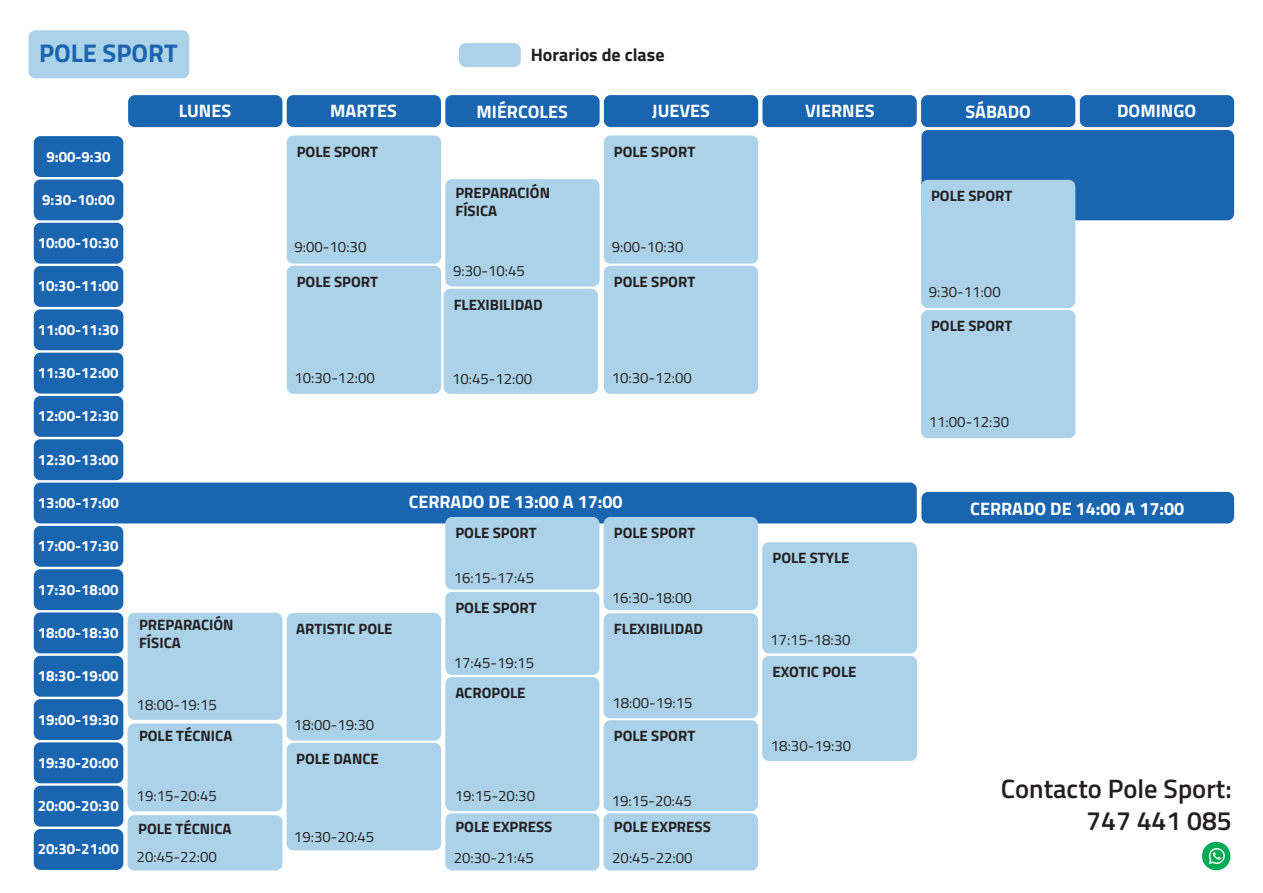
<style>
.page{position:relative;width:1263px;height:893px;background:#fff}
.page>*{position:absolute;margin:0;border:0;box-sizing:border-box;transform-origin:0 0}
.t1{font:600 26.55px/31.8px "Titillium Web";color:#231f20;text-align:right}
.t2{font:700 25.5px "Titillium Web";color:#1a65b0}
.t3{font:700 18px "Titillium Web";color:#fff}
.t4{font:700 18px "Titillium Web";color:#231f20}
.t5{font:15px "Titillium Web";color:#231f20}
.t6{font:700 15px/18px "Titillium Web";color:#231f20}
.t7{font:700 15px "Titillium Web";color:#fff}
</style>
<div class="page">
<div style="left:34px;top:483px;width:883px;height:40px;background:#1a65b0;border-radius:7px"></div>
<div style="left:921px;top:492px;width:313px;height:31px;background:#1a65b0;border-radius:7px"></div>
<div style="left:128px;top:95px;width:154px;height:32px;background:#1a65b0;border-radius:7px"></div>
<div style="left:287px;top:95px;width:154px;height:32px;background:#1a65b0;border-radius:7px"></div>
<div style="left:445px;top:95px;width:155px;height:32px;background:#1a65b0;border-radius:7px"></div>
<div style="left:604px;top:95px;width:154px;height:32px;background:#1a65b0;border-radius:7px"></div>
<div style="left:762px;top:95px;width:155px;height:32px;background:#1a65b0;border-radius:7px"></div>
<div style="left:921px;top:95px;width:154px;height:32px;background:#1a65b0;border-radius:7px"></div>
<div style="left:1080px;top:95px;width:154px;height:32px;background:#1a65b0;border-radius:7px"></div>
<div style="left:921px;top:130px;width:313px;height:90px;background:#1a65b0;border-radius:7px"></div>
<div style="left:29px;top:30px;width:160px;height:48px;background:#abd2e8;border-radius:7px"></div>
<div style="left:459px;top:43px;width:62px;height:24px;background:#abd2e8;border-radius:7px"></div>
<div style="left:34px;top:136px;width:89px;height:41px;background:#1a65b0;border-radius:7px"></div>
<div style="left:34px;top:179px;width:89px;height:41px;background:#1a65b0;border-radius:7px"></div>
<div style="left:34px;top:223px;width:89px;height:41px;background:#1a65b0;border-radius:7px"></div>
<div style="left:34px;top:266px;width:89px;height:41px;background:#1a65b0;border-radius:7px"></div>
<div style="left:34px;top:309px;width:89px;height:41px;background:#1a65b0;border-radius:7px"></div>
<div style="left:34px;top:353px;width:89px;height:41px;background:#1a65b0;border-radius:7px"></div>
<div style="left:34px;top:396px;width:89px;height:41px;background:#1a65b0;border-radius:7px"></div>
<div style="left:34px;top:439px;width:89px;height:41px;background:#1a65b0;border-radius:7px"></div>
<div style="left:34px;top:526px;width:89px;height:41px;background:#1a65b0;border-radius:7px"></div>
<div style="left:34px;top:569px;width:89px;height:41px;background:#1a65b0;border-radius:7px"></div>
<div style="left:34px;top:612px;width:89px;height:41px;background:#1a65b0;border-radius:7px"></div>
<div style="left:34px;top:656px;width:89px;height:41px;background:#1a65b0;border-radius:7px"></div>
<div style="left:34px;top:699px;width:89px;height:41px;background:#1a65b0;border-radius:7px"></div>
<div style="left:34px;top:742px;width:89px;height:41px;background:#1a65b0;border-radius:7px"></div>
<div style="left:34px;top:786px;width:89px;height:41px;background:#1a65b0;border-radius:7px"></div>
<div style="left:34px;top:829px;width:89px;height:41px;background:#1a65b0;border-radius:7px"></div>
<div style="left:128px;top:723px;width:154px;height:88px;background:#abd2e8;border-radius:7px"></div>
<div style="left:128px;top:815px;width:154px;height:55px;background:#abd2e8;border-radius:7px"></div>
<div style="left:128px;top:613px;width:154px;height:107px;background:#abd2e8;border-radius:7px"></div>
<div style="left:287px;top:136px;width:154px;height:128px;background:#abd2e8;border-radius:7px"></div>
<div style="left:604px;top:136px;width:154px;height:128px;background:#abd2e8;border-radius:7px"></div>
<div style="left:287px;top:266px;width:154px;height:128px;background:#abd2e8;border-radius:7px"></div>
<div style="left:604px;top:266px;width:154px;height:128px;background:#abd2e8;border-radius:7px"></div>
<div style="left:921px;top:180px;width:154px;height:128px;background:#abd2e8;border-radius:7px"></div>
<div style="left:921px;top:310px;width:154px;height:128px;background:#abd2e8;border-radius:7px"></div>
<div style="left:604px;top:517px;width:154px;height:93px;background:#abd2e8;border-radius:7px"></div>
<div style="left:604px;top:720px;width:154px;height:91px;background:#abd2e8;border-radius:7px"></div>
<div style="left:445px;top:179px;width:155px;height:107px;background:#abd2e8;border-radius:7px"></div>
<div style="left:444px;top:289px;width:154px;height:105px;background:#abd2e8;border-radius:7px"></div>
<div style="left:604px;top:613px;width:154px;height:105px;background:#abd2e8;border-radius:7px"></div>
<div style="left:762px;top:542px;width:155px;height:111px;background:#abd2e8;border-radius:7px"></div>
<div style="left:762px;top:656px;width:155px;height:105px;background:#abd2e8;border-radius:7px"></div>
<div style="left:445px;top:517px;width:154px;height:73px;background:#abd2e8;border-radius:7px"></div>
<div style="left:445px;top:592px;width:154px;height:83px;background:#abd2e8;border-radius:7px"></div>
<div style="left:445px;top:677px;width:154px;height:134px;background:#abd2e8;border-radius:7px"></div>
<div style="left:287px;top:613px;width:154px;height:127px;background:#abd2e8;border-radius:7px"></div>
<div style="left:287px;top:743px;width:154px;height:107px;background:#abd2e8;border-radius:7px"></div>
<div style="left:445px;top:813px;width:154px;height:57px;background:#abd2e8;border-radius:7px"></div>
<div style="left:604px;top:813px;width:154px;height:57px;background:#abd2e8;border-radius:7px"></div>
<div style="left:1202px;top:842px;width:28px;height:28px;background:#00ab56;border-radius:14px"></div>
<svg style="left:1209px;top:848px;width:16px;height:16px"></svg>
<h2 class="t2" style="left:39px;top:34px;width:140px">POLE SPORT</h2>
<p class="t4" style="left:531px;top:41px;width:135px">Horarios de clase</p>
<p class="t3" style="left:179px;top:97px;width:54px">LUNES</p>
<p class="t3" style="left:330px;top:97px;width:68px">MARTES</p>
<p class="t3" style="left:476px;top:98px;width:93px">MIÉRCOLES</p>
<p class="t3" style="left:652px;top:97px;width:59px">JUEVES</p>
<p class="t3" style="left:805px;top:97px;width:71px">VIERNES</p>
<p class="t3" style="left:965px;top:98px;width:67px">SÁBADO</p>
<p class="t3" style="left:1117px;top:97px;width:81px">DOMINGO</p>
<p class="t7" style="left:46px;top:145px;width:66px">9:00-9:30</p>
<p class="t6" style="left:297px;top:142px;width:83px">POLE SPORT</p>
<p class="t6" style="left:614px;top:142px;width:83px">POLE SPORT</p>
<p class="t7" style="left:42px;top:188px;width:74px">9:30-10:00</p>
<p class="t6" style="left:455px;top:183px;width:96px">PREPARACIÓN<br>FÍSICA</p>
<p class="t6" style="left:931px;top:186px;width:83px">POLE SPORT</p>
<p class="t7" style="left:38px;top:231px;width:83px">10:00-10:30</p>
<p class="t7" style="left:38px;top:275px;width:83px">10:30-11:00</p>
<p class="t7" style="left:38px;top:318px;width:83px">11:00-11:30</p>
<p class="t7" style="left:38px;top:361px;width:83px">11:30-12:00</p>
<p class="t7" style="left:38px;top:405px;width:83px">12:00-12:30</p>
<p class="t7" style="left:38px;top:448px;width:83px">12:30-13:00</p>
<p class="t7" style="left:38px;top:491px;width:82px">13:00-17:00</p>
<p class="t7" style="left:38px;top:535px;width:83px">17:00-17:30</p>
<p class="t7" style="left:38px;top:578px;width:83px">17:30-18:00</p>
<p class="t7" style="left:38px;top:621px;width:83px">18:00-18:30</p>
<p class="t7" style="left:38px;top:664px;width:83px">18:30-19:00</p>
<p class="t7" style="left:38px;top:708px;width:83px">19:00-19:30</p>
<p class="t7" style="left:38px;top:751px;width:83px">19:30-20:00</p>
<p class="t7" style="left:38px;top:794px;width:83px">20:00-20:30</p>
<p class="t7" style="left:38px;top:838px;width:83px">20:30-21:00</p>
<p class="t6" style="left:139px;top:615px;width:96px">PREPARACIÓN<br>FÍSICA</p>
<p class="t5" style="left:137px;top:694px;width:82px">18:00-19:15</p>
<p class="t6" style="left:139px;top:725px;width:95px">POLE TÉCNICA</p>
<p class="t5" style="left:137px;top:785px;width:82px">19:15-20:45</p>
<p class="t6" style="left:138px;top:819px;width:95px">POLE TÉCNICA</p>
<p class="t5" style="left:137px;top:846px;width:82px">20:45-22:00</p>
<p class="t5" style="left:294px;top:236px;width:73px">9:00-10:30</p>
<p class="t5" style="left:612px;top:236px;width:73px">9:00-10:30</p>
<p class="t6" style="left:297px;top:272px;width:83px">POLE SPORT</p>
<p class="t5" style="left:453px;top:260px;width:73px">9:30-10:45</p>
<p class="t6" style="left:614px;top:272px;width:83px">POLE SPORT</p>
<p class="t6" style="left:454px;top:295px;width:90px">FLEXIBILIDAD</p>
<p class="t5" style="left:294px;top:366px;width:82px">10:30-12:00</p>
<p class="t5" style="left:452px;top:367px;width:82px">10:45-12:00</p>
<p class="t5" style="left:612px;top:366px;width:82px">10:30-12:00</p>
<p class="t6" style="left:296px;top:619px;width:98px">ARTISTIC POLE</p>
<p class="t5" style="left:294px;top:714px;width:82px">18:00-19:30</p>
<p class="t6" style="left:296px;top:749px;width:84px">POLE DANCE</p>
<p class="t5" style="left:294px;top:826px;width:82px">19:30-20:45</p>
<p class="t3" style="left:409px;top:488px;width:215px">CERRADO DE 13:00 A 17:00</p>
<p class="t6" style="left:455px;top:523px;width:83px">POLE SPORT</p>
<p class="t5" style="left:454px;top:566px;width:82px">16:15-17:45</p>
<p class="t6" style="left:455px;top:598px;width:83px">POLE SPORT</p>
<p class="t5" style="left:454px;top:652px;width:82px">17:45-19:15</p>
<p class="t6" style="left:455px;top:683px;width:72px">ACROPOLE</p>
<p class="t5" style="left:455px;top:785px;width:82px">19:15-20:30</p>
<p class="t6" style="left:455px;top:817px;width:98px">POLE EXPRESS</p>
<p class="t5" style="left:454px;top:847px;width:82px">20:30-21:45</p>
<p class="t6" style="left:614px;top:523px;width:83px">POLE SPORT</p>
<p class="t5" style="left:612px;top:586px;width:82px">16:30-18:00</p>
<p class="t6" style="left:614px;top:619px;width:90px">FLEXIBILIDAD</p>
<p class="t5" style="left:612px;top:692px;width:82px">18:00-19:15</p>
<p class="t6" style="left:614px;top:726px;width:83px">POLE SPORT</p>
<p class="t5" style="left:612px;top:789px;width:82px">19:15-20:45</p>
<p class="t6" style="left:614px;top:817px;width:98px">POLE EXPRESS</p>
<p class="t5" style="left:612px;top:847px;width:82px">20:45-22:00</p>
<p class="t6" style="left:772px;top:548px;width:79px">POLE STYLE</p>
<p class="t5" style="left:770px;top:629px;width:82px">17:15-18:30</p>
<p class="t6" style="left:772px;top:662px;width:85px">EXOTIC POLE</p>
<p class="t5" style="left:771px;top:735px;width:82px">18:30-19:30</p>
<p class="t5" style="left:929px;top:281px;width:73px">9:30-11:00</p>
<p class="t6" style="left:931px;top:316px;width:83px">POLE SPORT</p>
<p class="t5" style="left:929px;top:411px;width:82px">11:00-12:30</p>
<p class="t3" style="left:970px;top:495px;width:215px">CERRADO DE 14:00 A 17:00</p>
<h1 class="t1" style="left:1001px;top:772px;width:232px">Contacto Pole Sport:<br>747 441 085</h1>
</div>
